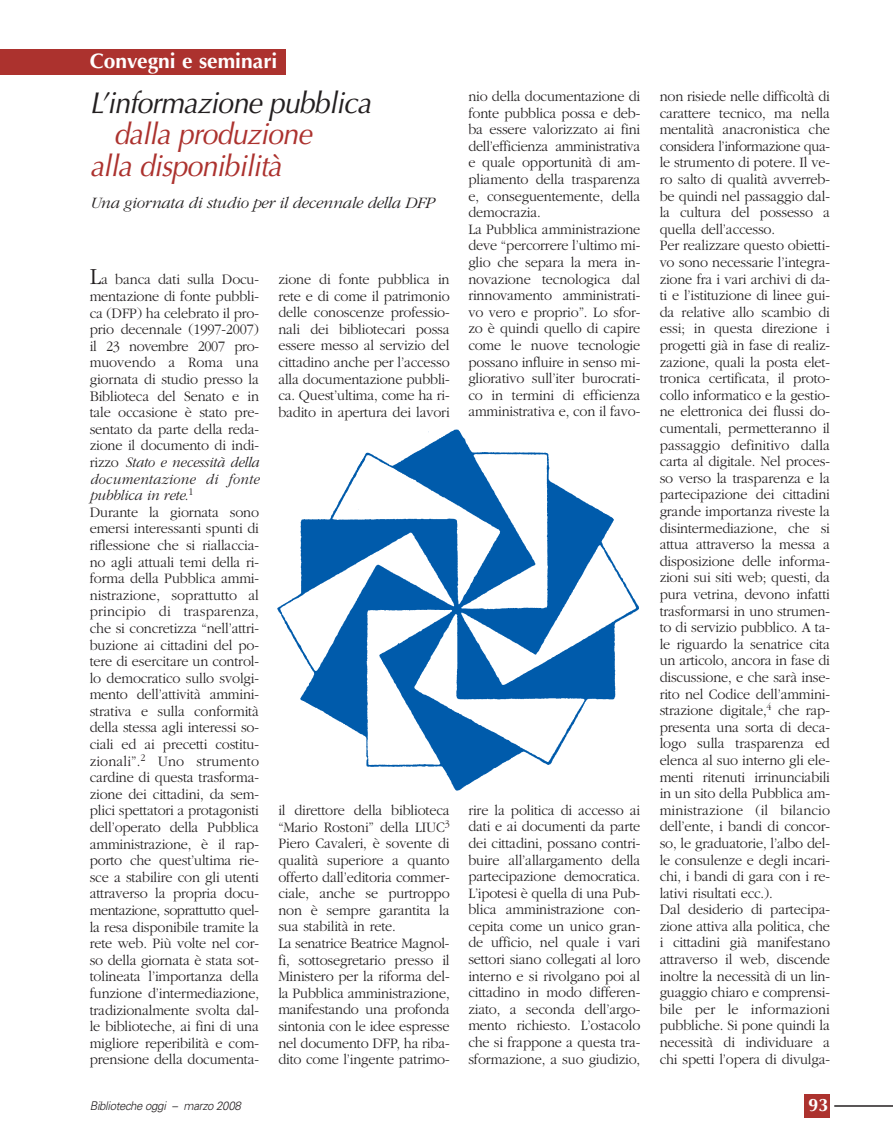
<style>
.page{position:relative;width:893px;height:1148px;background:#fff}
.page>*{position:absolute;margin:0;border:0;box-sizing:border-box;transform-origin:0 0}
.t1{font:italic 30px/31.5px "Optima";letter-spacing:-.03em;color:#ac322e;scale:.95 1}
.t2{font:italic 30px "Optima";letter-spacing:-.03em;color:#231f20;scale:.95 1}
.t3{font:700 21px "Optima";color:#fff}
.t4{font:700 18px "Optima";color:#fff}
.t5{font:italic 300 16.5px "Garamond";letter-spacing:-.015em;color:#231f20}
.t6{font:300 15px/16.6px "Garamond";letter-spacing:-.01em;color:#231f20;scale:.95 1}
.t7{font:italic 300 12px "Univers";letter-spacing:-.03em;color:#231f20;scale:.95 1}
.s1{font-size:24px}
.s2{font-style:italic}
</style>
<div class="page">
<div style="left:804px;top:1094px;width:26px;height:23px;background:#ac322e"></div>
<hr style="left:834px;top:1105px;width:58px;height:1px;background:#231f20">
<div style="left:0;top:49px;width:285px;height:25px;background:#ac322e"></div>
<img style="left:277px;top:429px;width:362px;height:362px">
<h2 class="t3" style="left:90px;top:52px;width:189px">Convegni e seminari</h2>
<h1 class="t2" style="left:90px;top:90px;width:297px">L’informazione pubblica</h1>
<h1 class="t1" style="left:90px;top:121px;width:235px;text-indent:24px">dalla produzione alla disponibilità</h1>
<p class="t5" style="left:90px;top:197px;width:346px">Una giornata di studio per il decennale della DFP</p>
<p class="t6" style="left:90px;top:272px;width:180px"><span class="s1">L</span>a banca dati sulla Docu&shy;mentazione di fonte pubbli&shy;ca (DFP) ha celebrato il pro&shy;prio decennale (1997-2007) il 23 novembre 2007 pro&shy;muovendo a Roma una giornata di studio presso la<br>Biblioteca del Senato e in tale occasione è stato pre&shy;sentato da parte della reda&shy;zione il documento di indi&shy;rizzo <span class="s2">Stato e necessità della documentazione di fonte pubblica in rete</span>.<sup>1<br></sup>Durante la giornata sono emersi interessanti spunti di riflessione che si riallaccia&shy;no agli attuali temi della ri&shy;forma della Pubblica ammi&shy;nistrazione, soprattutto al principio di trasparenza, che si concretizza “nell’attri&shy;buzione ai cittadini del po&shy;tere di esercitare un control&shy;lo democratico sullo svolgi&shy;mento dell’attività ammini&shy;strativa e sulla conformità della stessa agli interessi so&shy;ciali ed ai precetti costitu&shy;zionali”.<sup>2</sup> Uno strumento cardine di questa trasforma&shy;zione dei cittadini, da sem&shy;plici spettatori a protagonisti dell’operato della Pubblica amministrazione, è il rap&shy;porto che quest’ultima rie&shy;sce a stabilire con gli utenti attraverso la propria docu&shy;mentazione, soprattutto quel&shy;la resa disponibile tramite la rete web. Più volte nel cor&shy;so della giornata è stata sot&shy;tolineata l’importanza della funzione d’intermediazione, tradizionalmente svolta dal&shy;le biblioteche, ai fini di una migliore reperibilità e com&shy;prensione della documenta-</p>
<p class="t6" style="left:278px;top:272px;width:182px;text-align:justify">zione di fonte pubblica in rete e di come il patrimonio delle conoscenze professio&shy;nali dei bibliotecari possa essere messo al servizio del cittadino anche per l’accesso alla documentazione pubbli&shy;ca. Quest’ultima, come ha ri&shy;badito in apertura dei lavori</p>
<p class="t6" style="left:278px;top:803px;width:182px">il direttore della biblioteca “Mario Rostoni” della LIUC<sup>3<br></sup>Piero Cavaleri, è sovente di qualità superiore a quanto offerto dall’editoria commer&shy;ciale, anche se purtroppo non è sempre garantita la sua stabilità in rete.<br>La senatrice Beatrice Magnol&shy;fi, sottosegretario presso il<br>Ministero per la riforma del&shy;la Pubblica amministrazione, manifestando una profonda sintonia con le idee espresse nel documento DFP, ha riba&shy;dito come l’ingente patrimo-</p>
<p class="t6" style="left:468px;top:89px;width:182px">nio della documentazione di fonte pubblica possa e deb&shy;ba essere valorizzato ai fini dell’efficienza amministrativa e quale opportunità di am&shy;pliamento della trasparenza e, conseguentemente, della democrazia.<br>La Pubblica amministrazione deve “percorrere l’ultimo mi&shy;glio che separa la mera in&shy;novazione tecnologica dal rinnovamento amministrati&shy;vo vero e proprio”. Lo sfor&shy;zo è quindi quello di capire come le nuove tecnologie possano influire in senso mi&shy;gliorativo sull’iter burocrati&shy;co in termini di efficienza amministrativa e, con il favo-</p>
<p class="t6" style="left:468px;top:802px;width:182px;text-align:justify">rire la politica di accesso ai dati e ai documenti da parte dei cittadini, possano contri&shy;buire all’allargamento della partecipazione democratica.<br>L’ipotesi è quella di una Pub&shy;blica amministrazione con&shy;cepita come un unico gran&shy;de ufficio, nel quale i vari settori siano collegati al loro interno e si rivolgano poi al cittadino in modo differen&shy;ziato, a seconda dell’argo&shy;mento richiesto. L’ostacolo che si frappone a questa tra&shy;sformazione, a suo giudizio,</p>
<p class="t6" style="left:659px;top:89px;width:181px">non risiede nelle difficoltà di carattere tecnico, ma nella mentalità anacronistica che considera l’informazione qua&shy;le strumento di potere. Il ve&shy;ro salto di qualità avverreb&shy;be quindi nel passaggio dal&shy;la cultura del possesso a quella dell’accesso.<br>Per realizzare questo obietti&shy;vo sono necessarie l’integra&shy;zione fra i vari archivi di da&shy;ti e l’istituzione di linee gui&shy;da relative allo scambio di essi; in questa direzione i progetti già in fase di realiz&shy;zazione, quali la posta elet&shy;tronica certificata, il proto&shy;collo informatico e la gestio&shy;ne elettronica dei flussi do&shy;cumentali, permetteranno il passaggio definitivo dalla carta al digitale. Nel proces&shy;so verso la trasparenza e la partecipazione dei cittadini grande importanza riveste la disintermediazione, che si attua attraverso la messa a disposizione delle informa&shy;zioni sui siti web; questi, da pura vetrina, devono infatti trasformarsi in uno strumen&shy;to di servizio pubblico. A ta&shy;le riguardo la senatrice cita un articolo, ancora in fase di discussione, e che sarà inse&shy;rito nel Codice dell’ammini&shy;strazione digitale,<sup>4</sup> che rap&shy;presenta una sorta di deca&shy;logo sulla trasparenza ed elenca al suo interno gli ele&shy;menti ritenuti irrinunciabili in un sito della Pubblica am&shy;ministrazione (il bilancio dell’ente, i bandi di concor&shy;so, le graduatorie, l’albo del&shy;le consulenze e degli incari&shy;chi, i bandi di gara con i re&shy;lativi risultati ecc.).<br>Dal desiderio di partecipa&shy;zione attiva alla politica, che i cittadini già manifestano attraverso il web, discende inoltre la necessità di un lin&shy;guaggio chiaro e comprensi&shy;bile per le informazioni pubbliche. Si pone quindi la necessità di individuare a chi spetti l’opera di divulga-</p>
<p class="t7" style="left:90px;top:1100px;width:160px">Biblioteche oggi – marzo 2008</p>
<p class="t4" style="left:808px;top:1097px;width:22px">93</p>
</div>
